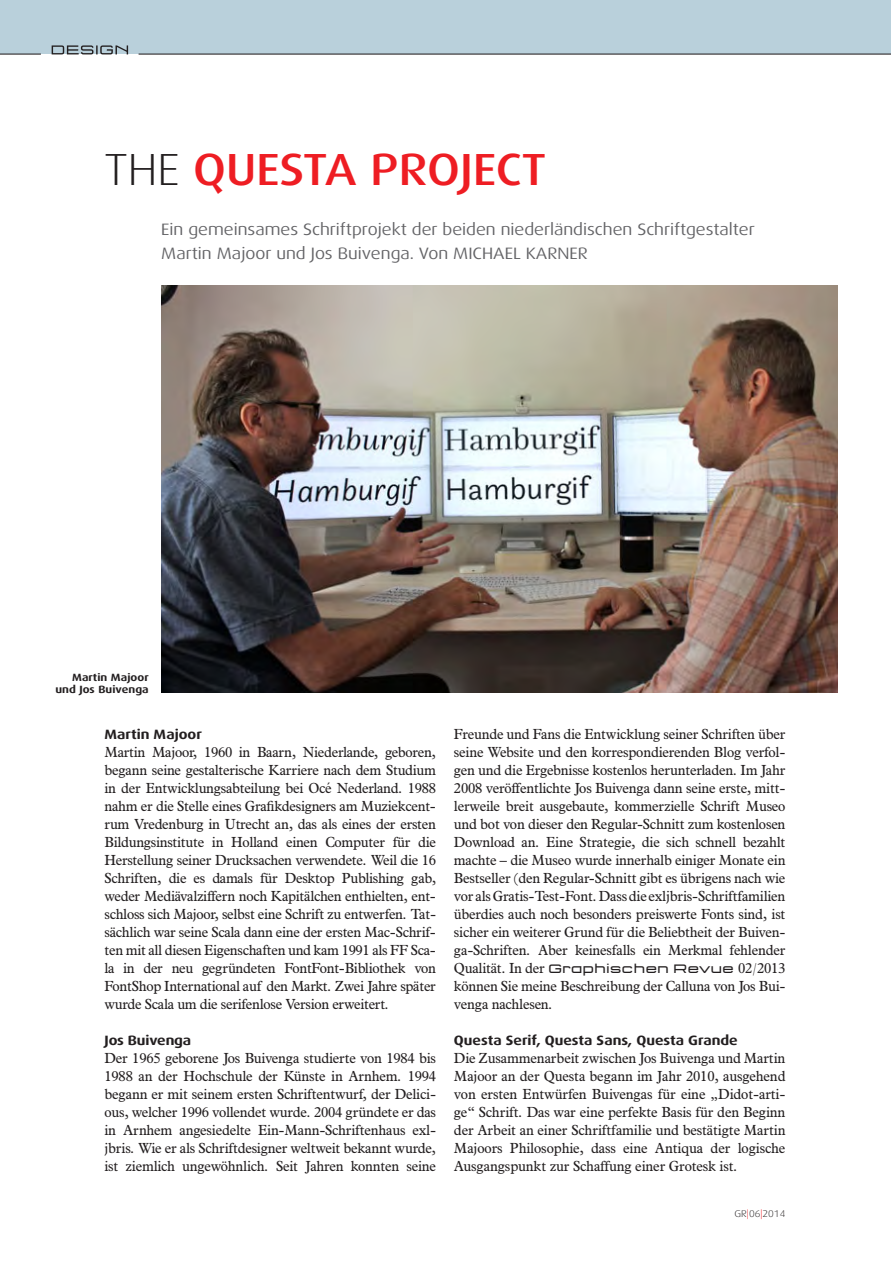
<style>
.page{position:relative;width:891px;height:1262px;background:#fff}
.page>*{position:absolute;margin:0;border:0;box-sizing:border-box;transform-origin:0 0}
.t1{font:500 45px "Dax Wide";color:#ee1d23}
.t2{font:16.5px/24px "Dax Wide";color:#636366}
.t3{font:14.25px/18px "News Plantin";letter-spacing:-.005em;color:#231f20;text-align:justify}
.t4{font:700 13.5px "Dax Wide";color:#231f20}
.t5{font:700 10.5px/12px "Dax Wide";letter-spacing:.005em;color:#231f20;text-align:right}
.t6{font:300 9.75px "Dax Wide";color:#231f20}
.s1{font-weight:300;color:#231f20}
.s2{font-family:"Q Type Ext";font-size:12.75px}
.s3{color:#ee1d23}
</style>
<div class="page">
<img style="left:161px;top:285px;width:676px;height:407px">
<div style="left:0;top:0;width:890px;height:54px;background:#b9d0db"></div>
<hr style="left:138px;top:54px;width:752px;height:1px;background:#231f20">
<hr style="left:0;top:54px;width:41px;height:1px;background:#231f20">
<svg style="left:52px;top:45px;width:76px;height:9px"></svg>
<h1 class="t1" style="left:104px;top:144px;width:443px"><span class="s1">The</span> QUESTA PROJECT</h1>
<p class="t2" style="left:161px;top:218px;width:595px">Ein gemeinsames Schriftprojekt der beiden niederländischen Schriftgestalter<br>Martin Majoor und Jos Buivenga. Von Michael Karner</p>
<p class="t5" style="left:55px;top:671px;width:95px">Martin Majoor und Jos Buivenga</p>
<p class="t4" style="left:104px;top:726px;width:99px">Martin Majoor</p>
<p class="t3" style="left:104px;top:742px;width:333px">Martin Majoor, 1960 in Baarn, Niederlande, geboren, begann seine gestalterische Karriere nach dem Studium in der Entwicklungsabteilung bei Océ Nederland. 1988 nahm er die Stelle eines Grafikdesigners am Muziekcent&shy;rum Vredenburg in Utrecht an, das als eines der ersten Bildungsinstitute in Holland einen Computer für die Herstellung seiner Drucksachen verwendete. Weil die 16<br>Schriften, die es damals für Desktop Publishing gab, weder Mediävalziffern noch Kapitälchen enthielten, ent&shy;schloss sich Majoor, selbst eine Schrift zu entwerfen. Tat&shy;sächlich war seine Scala dann eine der ersten Mac-Schrif&shy;ten mit all diesen Eigenschaften und kam 1991 als FF Sca&shy;la in der neu gegründeten FontFont-Bibliothek von FontShop International auf den Markt. Zwei Jahre später wurde Scala um die serifenlose Version erweitert.</p>
<p class="t4" style="left:104px;top:1032px;width:88px">Jos Buivenga</p>
<p class="t3" style="left:104px;top:1048px;width:333px">Der 1965 geborene Jos Buivenga studierte von 1984 bis 1988 an der Hochschule der Künste in Arnhem. 1994 begann er mit seinem ersten Schriftentwurf, der Delici&shy;ous, welcher 1996 vollendet wurde. 2004 gründete er das in Arnhem angesiedelte Ein-Mann-Schriftenhaus exl&shy;jbris. Wie er als Schriftdesigner weltweit bekannt wurde, ist ziemlich ungewöhnlich. Seit Jahren konnten seine</p>
<p class="t3" style="left:454px;top:724px;width:333px">Freunde und Fans die Entwicklung seiner Schriften über seine Website und den korrespondierenden Blog verfol&shy;gen und die Ergebnisse kostenlos herunterladen. Im Jahr 2008 veröffentlichte Jos Buivenga dann seine erste, mitt&shy;lerweile breit ausgebaute, kommerzielle Schrift Museo und bot von dieser den Regular-Schnitt zum kostenlosen Download an. Eine Strategie, die sich schnell bezahlt machte – die Museo wurde innerhalb einiger Monate ein Bestseller (den Regular-Schnitt gibt es übrigens nach wie vor als Gratis-Test-Font. Dass die exljbris-Schriftfamilien überdies auch noch besonders preiswerte Fonts sind, ist sicher ein weiterer Grund für die Beliebtheit der Buiven&shy;ga-Schriften. Aber keinesfalls ein Merkmal fehlender Qualität. In der <span class="s2">Graphischen Revue</span> 02/2013 können Sie meine Beschreibung der Calluna von Jos Bui&shy;venga nachlesen.</p>
<p class="t4" style="left:454px;top:1032px;width:285px">Questa Serif, Questa Sans, Questa Grande</p>
<p class="t3" style="left:454px;top:1048px;width:333px">Die Zusammenarbeit zwischen Jos Buivenga und Martin Majoor an der Questa begann im Jahr 2010, ausgehend von ersten Entwürfen Buivengas für eine „Didot-arti&shy;ge“ Schrift. Das war eine perfekte Basis für den Beginn der Arbeit an einer Schriftfamilie und bestätigte Martin Majoors Philosophie, dass eine Antiqua der logische Ausgangspunkt zur Schaffung einer Grotesk ist.</p>
<p class="t6" style="left:734px;top:1208px;width:52px">GR<span class="s3">|</span>06<span class="s3">|</span>2014</p>
</div>
